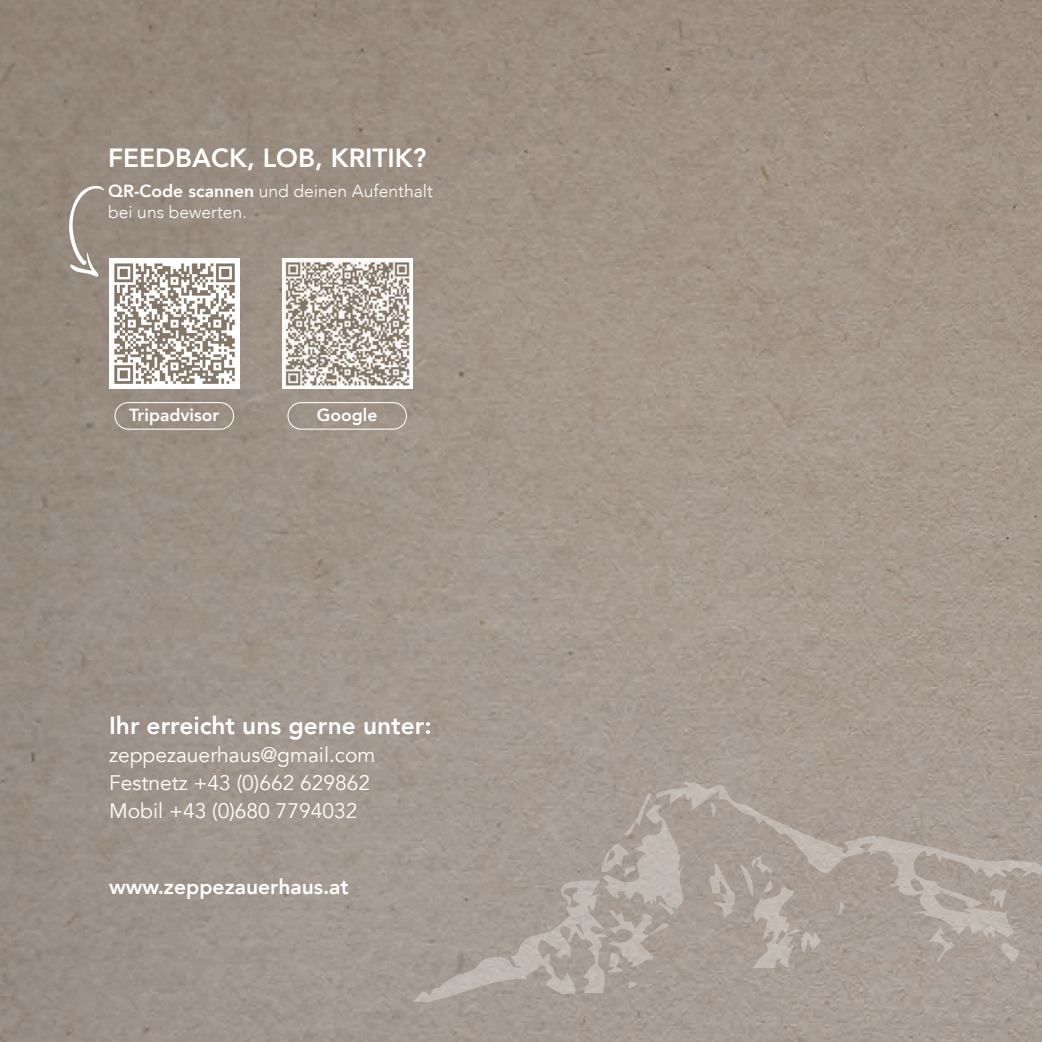
<style>
.page{position:relative;width:1042px;height:1042px;background:#fff}
.page>*{position:absolute;margin:0;border:0;box-sizing:border-box;transform-origin:0 0}
.t1{font:800 26.25px "Avenir";color:#fff}
.t2{font:800 24.5px "Avenir";color:#fff}
.t3{font:21px/28px "Avenir";color:#fff}
.t4{font:800 21px "Avenir";color:#fff}
.t5{font:300 17.5px/21px "Avenir";color:#fff}
.t6{font:800 17.5px "Avenir";color:#fff}
.s1{font-weight:800}
</style>
<div class="page">
<img style="left:0;top:0;width:1042px;height:1042px">
<svg style="left:656px;top:781px;width:386px;height:157px;background:#aba198"></svg>
<svg style="left:928px;top:927px;width:26px;height:35px"></svg>
<svg style="left:1001px;top:939px;width:18px;height:22px"></svg>
<svg style="left:708px;top:855px;width:113px;height:113px;background:#ada39a"></svg>
<svg style="left:710px;top:802px;width:6px;height:15px"></svg>
<svg style="left:412px;top:793px;width:272px;height:209px;background:#aba199"></svg>
<svg style="left:837px;top:902px;width:13px;height:13px"></svg>
<svg style="left:992px;top:917px;width:20px;height:12px"></svg>
<svg style="left:989px;top:887px;width:18px;height:20px"></svg>
<img style="left:109px;top:258px;width:130px;height:130px">
<svg style="left:69px;top:186px;width:35px;height:91px;background:#a59b92"></svg>
<img style="left:282px;top:258px;width:130px;height:130px">
<div style="left:115px;top:402px;width:119px;height:28px;border:1px solid #fff;border-radius:13px"></div>
<div style="left:287px;top:402px;width:120px;height:28px;border:1px solid #fff;border-radius:13px"></div>
<p class="t1" style="left:108px;top:137px;width:320px">FEEDBACK, LOB, KRITIK?</p>
<p class="t5" style="left:108px;top:180px;width:326px"><span class="s1">QR-Code scannen</span> und deinen Aufenthalt bei uns bewerten.</p>
<p class="t6" style="left:129px;top:401px;width:92px">Tripadvisor</p>
<p class="t6" style="left:317px;top:401px;width:62px">Google</p>
<p class="t2" style="left:109px;top:706px;width:324px">Ihr erreicht uns gerne unter:</p>
<p class="t3" style="left:109px;top:741px;width:268px">zeppezauerhaus@gmail.com<br>Festnetz +43 (0)662 629862<br>Mobil +43 (0)680 7794032</p>
<p class="t4" style="left:109px;top:870px;width:241px">www.zeppezauerhaus.at</p>
</div>
